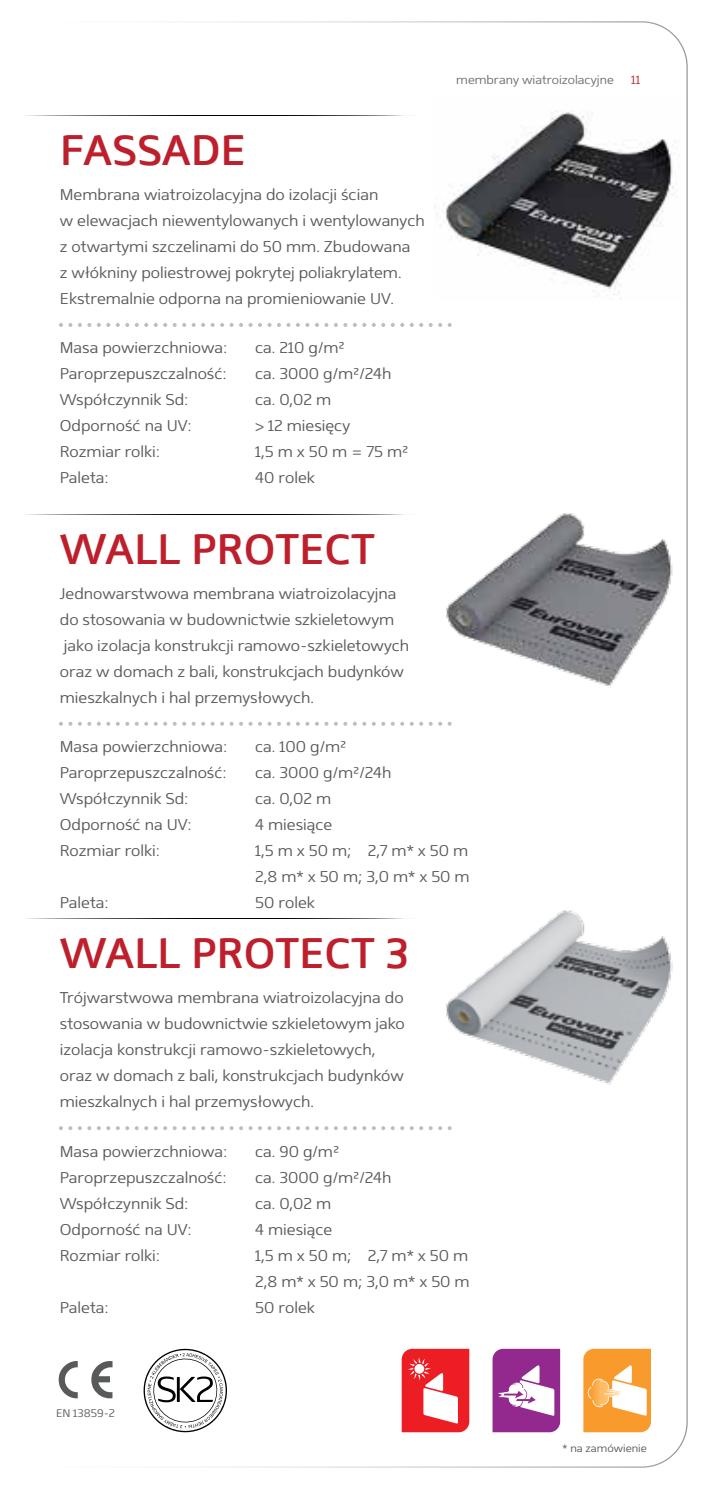
<style>
.page{position:relative;width:709px;height:1489px;background:#fff}
.page>*{position:absolute;margin:0;border:0;box-sizing:border-box;transform-origin:0 0}
.t1{font:600 42.5px "Mentone";color:#bd202c}
.t2{font:300 15.5px/26px "Mentone";color:#58595b}
.t3{font:300 12px "Mentone";color:#6d6e71}
.t4{font:300 12px "Mentone";color:#bd202c}
.t5{font:300 11px "Mentone";color:#58595b}
.t6{font:300 10.75px "Mentone";color:#58595b}
</style>
<div class="page">
<svg style="left:26px;top:115px;width:378px;height:1px"></svg>
<svg style="left:59px;top:323px;width:13px;height:4px"></svg>
<svg style="left:78px;top:323px;width:13px;height:4px"></svg>
<svg style="left:97px;top:323px;width:13px;height:4px"></svg>
<svg style="left:116px;top:323px;width:13px;height:4px"></svg>
<svg style="left:135px;top:323px;width:13px;height:4px"></svg>
<svg style="left:154px;top:323px;width:13px;height:4px"></svg>
<svg style="left:173px;top:323px;width:13px;height:4px"></svg>
<svg style="left:192px;top:323px;width:13px;height:4px"></svg>
<svg style="left:211px;top:323px;width:22px;height:4px"></svg>
<svg style="left:239px;top:323px;width:13px;height:4px"></svg>
<svg style="left:258px;top:323px;width:13px;height:4px"></svg>
<svg style="left:277px;top:323px;width:13px;height:4px"></svg>
<svg style="left:296px;top:323px;width:13px;height:4px"></svg>
<svg style="left:315px;top:323px;width:13px;height:4px"></svg>
<svg style="left:334px;top:323px;width:13px;height:4px"></svg>
<svg style="left:353px;top:323px;width:13px;height:4px"></svg>
<svg style="left:372px;top:323px;width:13px;height:4px"></svg>
<svg style="left:391px;top:323px;width:13px;height:4px"></svg>
<svg style="left:410px;top:323px;width:13px;height:4px"></svg>
<svg style="left:429px;top:323px;width:3px;height:4px"></svg>
<svg style="left:438px;top:323px;width:13px;height:4px"></svg>
<svg style="left:26px;top:918px;width:378px;height:1px"></svg>
<svg style="left:59px;top:721px;width:13px;height:4px"></svg>
<svg style="left:78px;top:721px;width:13px;height:4px"></svg>
<svg style="left:97px;top:721px;width:13px;height:4px"></svg>
<svg style="left:116px;top:721px;width:13px;height:4px"></svg>
<svg style="left:135px;top:721px;width:13px;height:4px"></svg>
<svg style="left:154px;top:721px;width:13px;height:4px"></svg>
<svg style="left:173px;top:721px;width:13px;height:4px"></svg>
<svg style="left:192px;top:721px;width:13px;height:4px"></svg>
<svg style="left:211px;top:721px;width:22px;height:4px"></svg>
<svg style="left:239px;top:721px;width:13px;height:4px"></svg>
<svg style="left:258px;top:721px;width:13px;height:4px"></svg>
<svg style="left:277px;top:721px;width:13px;height:4px"></svg>
<svg style="left:296px;top:721px;width:13px;height:4px"></svg>
<svg style="left:315px;top:721px;width:13px;height:4px"></svg>
<svg style="left:334px;top:721px;width:13px;height:4px"></svg>
<svg style="left:353px;top:721px;width:13px;height:4px"></svg>
<svg style="left:372px;top:721px;width:13px;height:4px"></svg>
<svg style="left:391px;top:721px;width:13px;height:4px"></svg>
<svg style="left:410px;top:721px;width:13px;height:4px"></svg>
<svg style="left:438px;top:721px;width:13px;height:4px"></svg>
<svg style="left:59px;top:1126px;width:13px;height:4px"></svg>
<svg style="left:78px;top:1126px;width:13px;height:4px"></svg>
<svg style="left:97px;top:1126px;width:13px;height:4px"></svg>
<svg style="left:116px;top:1126px;width:13px;height:4px"></svg>
<svg style="left:135px;top:1126px;width:13px;height:4px"></svg>
<svg style="left:154px;top:1126px;width:13px;height:4px"></svg>
<svg style="left:173px;top:1126px;width:13px;height:4px"></svg>
<svg style="left:192px;top:1126px;width:13px;height:4px"></svg>
<svg style="left:211px;top:1126px;width:22px;height:4px"></svg>
<svg style="left:239px;top:1126px;width:13px;height:4px"></svg>
<svg style="left:258px;top:1126px;width:13px;height:4px"></svg>
<svg style="left:277px;top:1126px;width:13px;height:4px"></svg>
<svg style="left:296px;top:1126px;width:13px;height:4px"></svg>
<svg style="left:315px;top:1126px;width:13px;height:4px"></svg>
<svg style="left:334px;top:1126px;width:13px;height:4px"></svg>
<svg style="left:353px;top:1126px;width:13px;height:4px"></svg>
<svg style="left:372px;top:1126px;width:13px;height:4px"></svg>
<svg style="left:391px;top:1126px;width:13px;height:4px"></svg>
<svg style="left:410px;top:1126px;width:13px;height:4px"></svg>
<svg style="left:429px;top:1126px;width:3px;height:4px"></svg>
<svg style="left:438px;top:1126px;width:13px;height:4px"></svg>
<img style="left:434px;top:111px;width:243px;height:188px">
<img style="left:446px;top:513px;width:227px;height:173px">
<img style="left:446px;top:910px;width:227px;height:175px">
<svg style="left:26px;top:514px;width:378px;height:1px"></svg>
<svg style="left:402px;top:1348px;width:67px;height:83px"></svg>
<svg style="left:492px;top:1348px;width:68px;height:83px"></svg>
<svg style="left:583px;top:1348px;width:68px;height:83px"></svg>
<svg style="left:59px;top:1361px;width:53px;height:37px"></svg>
<svg style="left:143px;top:1348px;width:84px;height:85px"></svg>
<h1 class="t1" style="left:60px;top:124px;width:188px">FASSADE</h1>
<p class="t2" style="left:60px;top:181px;width:366px">Membrana wiatroizolacyjna do izolacji ścian<br>w elewacjach niewentylowanych i wentylowanych z otwartymi szczelinami do 50 mm. Zbudowana<br>z włókniny poliestrowej pokrytej poliakrylatem.<br>Ekstremalnie odporna na promieniowanie UV.</p>
<p class="t2" style="left:60px;top:335px;width:169px">Masa powierzchniowa:<br>Paroprzepuszczalność:<br>Współczynnik Sd:<br>Odporność na UV:<br>Rozmiar rolki:<br>Paleta:</p>
<p class="t2" style="left:255px;top:335px;width:155px">ca. 210 g/m²<br>ca. 3000 g/m²/24h ca. 0,02 m<br>&gt; 12 miesięcy<br>1,5 m x 50 m = 75 m²<br>40 rolek</p>
<h1 class="t1" style="left:60px;top:522px;width:316px">WALL PROTECT</h1>
<p class="t3" style="left:456px;top:73px;width:159px">membrany wiatroizolacyjne</p>
<p class="t4" style="left:631px;top:73px;width:11px">11</p>
<p class="t2" style="left:60px;top:580px;width:351px">Jednowarstwowa membrana wiatroizolacyjna do stosowania w budownictwie szkieletowym jako izolacja konstrukcji ramowo-szkieletowych oraz w domach z bali, konstrukcjach budynków mieszkalnych i hal przemysłowych.</p>
<p class="t2" style="left:60px;top:733px;width:169px">Masa powierzchniowa:<br>Paroprzepuszczalność:<br>Współczynnik Sd:<br>Odporność na UV:<br>Rozmiar rolki:</p>
<p class="t2" style="left:255px;top:733px;width:216px">ca. 100 g/m²<br>ca. 3000 g/m²/24h<br>ca. 0,02 m<br>4 miesiące<br>1,5 m x 50 m; 2,7 m* x 50 m<br>2,8 m* x 50 m; 3,0 m* x 50 m<br>50 rolek</p>
<p class="t2" style="left:60px;top:889px;width:50px">Paleta:</p>
<h1 class="t1" style="left:60px;top:927px;width:351px">WALL PROTECT 3</h1>
<p class="t2" style="left:60px;top:984px;width:346px">Trójwarstwowa membrana wiatroizolacyjna do stosowania w budownictwie szkieletowym jako izolacja konstrukcji ramowo-szkieletowych, oraz w domach z bali, konstrukcjach budynków mieszkalnych i hal przemysłowych.</p>
<p class="t2" style="left:60px;top:1137px;width:169px">Masa powierzchniowa:<br>Paroprzepuszczalność:<br>Współczynnik Sd:<br>Odporność na UV:<br>Rozmiar rolki:</p>
<p class="t2" style="left:255px;top:1137px;width:216px">ca. 90 g/m²<br>ca. 3000 g/m²/24h<br>ca. 0,02 m<br>4 miesiące<br>1,5 m x 50 m; 2,7 m* x 50 m<br>2,8 m* x 50 m; 3,0 m* x 50 m<br>50 rolek</p>
<p class="t2" style="left:60px;top:1293px;width:50px">Paleta:</p>
<p class="t5" style="left:56px;top:1406px;width:61px">EN 13859-2</p>
<p class="t6" style="left:562px;top:1441px;width:86px">* na zamówienie</p>
</div>
